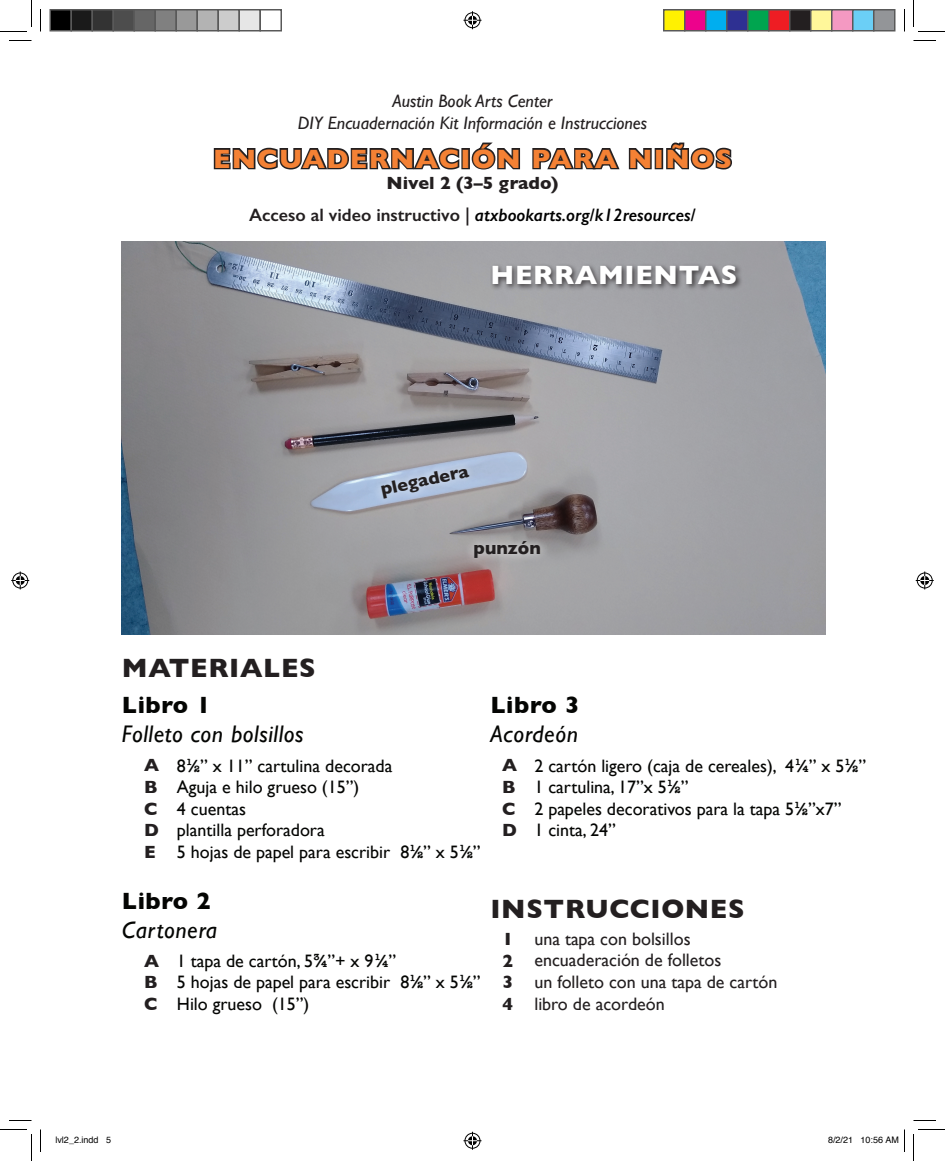
<style>
.page{position:relative;width:945px;height:1161px;background:#fff}
.page>*{position:absolute;margin:0;border:0;box-sizing:border-box;transform-origin:0 0}
.t1{font:700 27px "Gill Sans";letter-spacing:.05em;color:#f48134}
.t2{font:700 27px "Gill Sans";letter-spacing:.025em;color:#231f20}
.t3{font:700 27px "Gill Sans";letter-spacing:.025em;color:#fff}
.t4{font:italic 24px "Gill Sans";letter-spacing:.025em;color:#040503}
.t5{font:700 24px "Gill Sans";letter-spacing:.025em;color:#040503}
.t6{font:18px/21.6px "Gill Sans";color:#040503}
.t7{font:18px/21.6px "Gill Sans";color:#231f20}
.t8{font:italic 18px/21.6px "Gill Sans";color:#231f20;text-align:center}
.t9{font:italic 600 18px "Gill Sans";color:#000}
.t10{font:700 18px/21.6px "Gill Sans";color:#231f20;text-align:justify}
.t11{font:9px "Helvetica";color:#000}
.s1{font-style:normal;color:#231f20}
.s2{font-family:"American Typewriter";font-weight:600}
</style>
<div class="page">
<img style="left:122px;top:241px;width:703px;height:393px">
<svg style="left:213px;top:147px;width:249px;height:23px"></svg>
<div style="left:461px;top:148px;width:9px;height:21px;border:3px solid #231f20"></div>
<svg style="left:471px;top:142px;width:50px;height:28px"></svg>
<svg style="left:532px;top:148px;width:120px;height:22px"></svg>
<div style="left:655px;top:148px;width:8px;height:21px;border:3px solid #231f20"></div>
<svg style="left:666px;top:142px;width:66px;height:28px"></svg>
<div style="left:490px;top:263px;width:253px;height:28px;background:#231f20;opacity:.75"></div>
<svg style="left:369px;top:454px;width:112px;height:56px;background:#aeb6c5"></svg>
<div style="left:465px;top:532px;width:85px;height:35px;background:#fff;opacity:.75"></div>
<svg style="left:9px;top:40px;width:23px;height:1px"></svg>
<svg style="left:914px;top:40px;width:22px;height:1px"></svg>
<svg style="left:9px;top:1120px;width:23px;height:1px"></svg>
<svg style="left:914px;top:1120px;width:22px;height:1px"></svg>
<svg style="left:40px;top:9px;width:1px;height:23px"></svg>
<svg style="left:40px;top:1130px;width:1px;height:22px"></svg>
<svg style="left:904px;top:9px;width:1px;height:23px"></svg>
<svg style="left:0;top:0;width:32px;height:32px"></svg>
<svg style="left:0;top:1129px;width:32px;height:32px"></svg>
<svg style="left:913px;top:0;width:32px;height:32px"></svg>
<svg style="left:913px;top:1129px;width:32px;height:32px"></svg>
<svg style="left:464px;top:11px;width:18px;height:18px"></svg>
<svg style="left:464px;top:1132px;width:18px;height:18px"></svg>
<svg style="left:11px;top:572px;width:18px;height:18px"></svg>
<svg style="left:916px;top:572px;width:18px;height:18px"></svg>
<div style="left:50px;top:10px;width:21px;height:21px;background:#000"></div>
<div style="left:50px;top:9px;width:22px;height:23px;border:2px solid #595959"></div>
<div style="left:71px;top:10px;width:21px;height:21px;background:#1a1a1a"></div>
<div style="left:70px;top:9px;width:23px;height:23px;border:2px solid #595959"></div>
<div style="left:92px;top:10px;width:21px;height:21px;background:#333"></div>
<div style="left:92px;top:9px;width:22px;height:23px;border:2px solid #595959"></div>
<div style="left:113px;top:10px;width:21px;height:21px;background:#4d4d4d"></div>
<div style="left:112px;top:9px;width:23px;height:23px;border:2px solid #595959"></div>
<div style="left:134px;top:10px;width:21px;height:21px;background:#666"></div>
<div style="left:134px;top:9px;width:22px;height:23px;border:2px solid #595959"></div>
<div style="left:155px;top:10px;width:21px;height:21px;background:#808080"></div>
<div style="left:154px;top:9px;width:23px;height:23px;border:2px solid #595959"></div>
<div style="left:176px;top:10px;width:21px;height:21px;background:#999"></div>
<div style="left:176px;top:9px;width:22px;height:23px;border:2px solid #595959"></div>
<div style="left:197px;top:10px;width:21px;height:21px;background:#b3b3b3"></div>
<div style="left:196px;top:9px;width:23px;height:23px;border:2px solid #595959"></div>
<div style="left:218px;top:10px;width:21px;height:21px;background:#ccc"></div>
<div style="left:218px;top:9px;width:22px;height:23px;border:2px solid #595959"></div>
<div style="left:239px;top:10px;width:21px;height:21px;background:#e6e6e6"></div>
<div style="left:238px;top:9px;width:23px;height:23px;border:2px solid #595959"></div>
<div style="left:260px;top:9px;width:22px;height:23px;border:2px solid #595959"></div>
<div style="left:664px;top:10px;width:21px;height:21px;background:#fff101"></div>
<div style="left:663px;top:9px;width:23px;height:23px;border:2px solid #595959"></div>
<div style="left:685px;top:10px;width:21px;height:21px;background:#ed028c"></div>
<div style="left:684px;top:9px;width:22px;height:23px;border:2px solid #595959"></div>
<div style="left:706px;top:10px;width:21px;height:21px;background:#00aeef"></div>
<div style="left:705px;top:9px;width:23px;height:23px;border:2px solid #595959"></div>
<div style="left:727px;top:10px;width:21px;height:21px;background:#2e3092"></div>
<div style="left:726px;top:9px;width:22px;height:23px;border:2px solid #595959"></div>
<div style="left:748px;top:10px;width:21px;height:21px;background:#00a54f"></div>
<div style="left:747px;top:9px;width:23px;height:23px;border:2px solid #595959"></div>
<div style="left:769px;top:10px;width:21px;height:21px;background:#ee1d23"></div>
<div style="left:768px;top:9px;width:22px;height:23px;border:2px solid #595959"></div>
<div style="left:790px;top:10px;width:21px;height:21px;background:#231f20"></div>
<div style="left:789px;top:9px;width:23px;height:23px;border:2px solid #595959"></div>
<div style="left:811px;top:10px;width:21px;height:21px;background:#fff79a"></div>
<div style="left:810px;top:9px;width:22px;height:23px;border:2px solid #595959"></div>
<div style="left:832px;top:10px;width:21px;height:21px;background:#f499c2"></div>
<div style="left:831px;top:9px;width:23px;height:23px;border:2px solid #595959"></div>
<div style="left:853px;top:10px;width:21px;height:21px;background:#6bcff6"></div>
<div style="left:852px;top:9px;width:22px;height:23px;border:2px solid #595959"></div>
<div style="left:874px;top:10px;width:21px;height:21px;background:#939598"></div>
<div style="left:873px;top:9px;width:23px;height:23px;border:2px solid #595959"></div>
<svg style="left:904px;top:1130px;width:1px;height:22px"></svg>
<p class="t8" style="left:298px;top:90px;width:351px">Austin Book Arts Center<br>DIY Encuadernación Kit Información e Instrucciones</p>
<h1 class="t1" style="left:213px;top:137px;width:520px">ENCUADERNACIÓN PARA NIÑOS</h1>
<p class="t10" style="left:386px;top:172px;width:174px">Nivel 2 (3–5 grado)</p>
<p class="t9" style="left:249px;top:204px;width:448px"><span class="s1">Acceso al video instructivo |</span> atxbookarts.org/k12resources/</p>
<h1 class="t3" style="left:490px;top:253px;width:249px">HERRAMIENTAS</h1>
<p class="t10" style="left:378px;top:478px;width:91px;rotate:-12deg">plegadera</p>
<h1 class="t2" style="left:122px;top:647px;width:195px">MATERIALES</h1>
<p class="t10" style="left:474px;top:537px;width:69px">punzón</p>
<h2 class="t5" style="left:122px;top:686px;width:90px">Libro 1</h2>
<h2 class="t4" style="left:122px;top:720px;width:183px">Folleto con bolsillos</h2>
<p class="t10" style="left:144px;top:754px;width:16px">A B C D E</p>
<p class="t6" style="left:177px;top:755px;width:305px">8<span class="s2">½</span>” x 11” cartulina decorada<br>Aguja e hilo grueso (15”)<br>4 cuentas<br>plantilla perforadora<br>5 hojas de papel para escribir 8<span class="s2">½</span>” x 5<span class="s2">½</span>”</p>
<h2 class="t5" style="left:122px;top:882px;width:90px">Libro 2</h2>
<h2 class="t4" style="left:122px;top:916px;width:97px">Cartonera</h2>
<p class="t6" style="left:177px;top:949px;width:305px">1 tapa de cartón, 5<span class="s2">¾</span>”+ x 9<span class="s2">¼</span>”<br>5 hojas de papel para escribir 8<span class="s2">½</span>” x 5<span class="s2">½</span>”<br>Hilo grueso (15”)</p>
<p class="t10" style="left:144px;top:949px;width:16px">A B C</p>
<h2 class="t5" style="left:490px;top:686px;width:90px">Libro 3</h2>
<h2 class="t4" style="left:490px;top:720px;width:89px">Acordeón</h2>
<p class="t10" style="left:502px;top:754px;width:16px">A B C D</p>
<p class="t6" style="left:534px;top:755px;width:333px">2 cartón ligero (caja de cereales), 4<span class="s2">¼</span>” x 5<span class="s2">½</span>”<br>1 cartulina, 17”x 5<span class="s2">½</span>”<br>2 papeles decorativos para la tapa 5<span class="s2">½</span>”x7”<br>1 cinta, 24”</p>
<h1 class="t2" style="left:490px;top:887px;width:256px">INSTRUCCIONES</h1>
<p class="t7" style="left:534px;top:928px;width:245px">una tapa con bolsillos encuaderación de folletos<br>un folleto con una tapa de cartón libro de acordeón</p>
<p class="t10" style="left:503px;top:928px;width:12px">I 2<br>3<br>4</p>
<p class="t11" style="left:56px;top:1133px;width:57px">lvl2_2.indd 5</p>
<p class="t11" style="left:828px;top:1133px;width:73px">8/2/21 10:56 AM</p>
</div>
